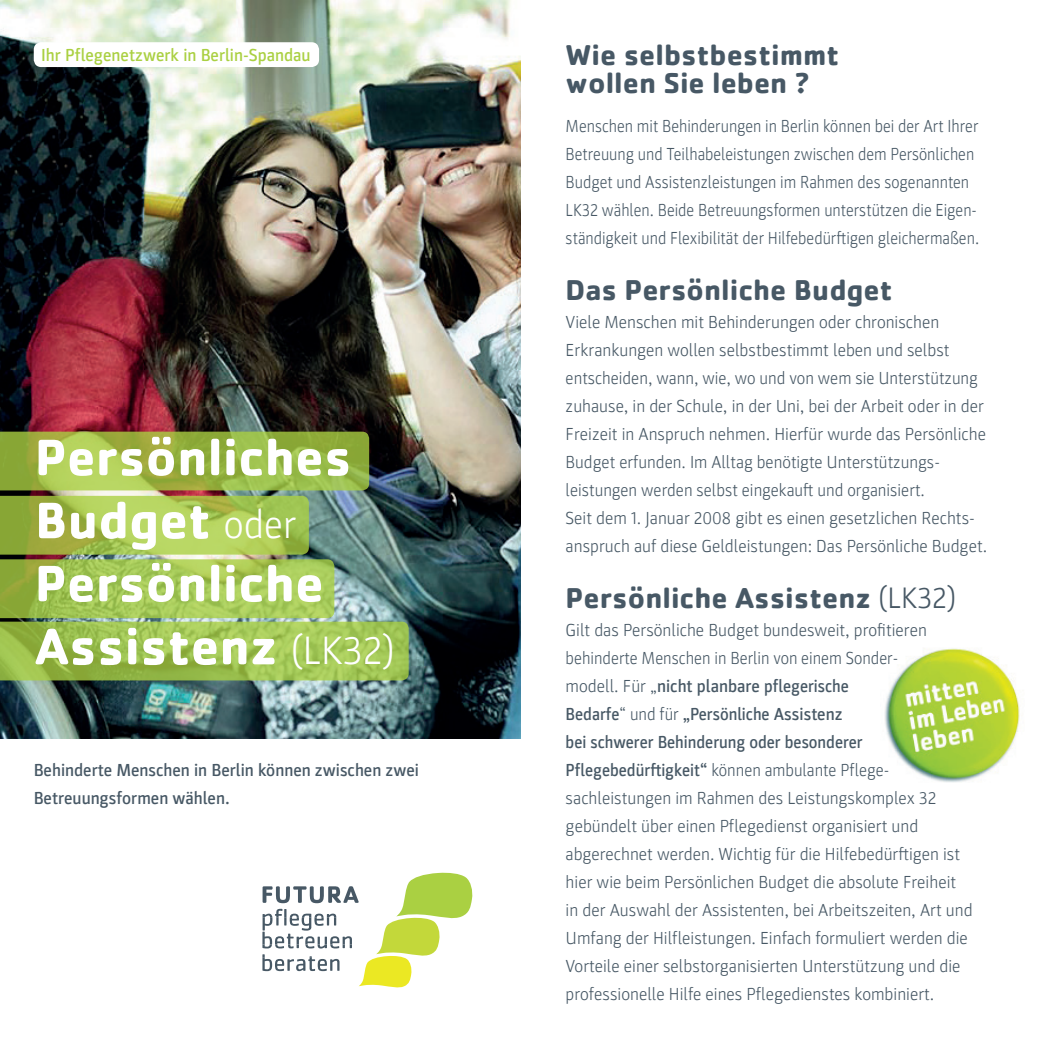
<style>
.page{position:relative;width:1042px;height:1042px;background:#fff}
.page>*{position:absolute;margin:0;border:0;box-sizing:border-box;transform-origin:0 0}
.t1{font:700 53.02px/63px "Cachet Std";color:#fff}
.t2{font:700 29.75px/28px "Cachet Std";color:#475865}
.t3{font:300 17.5px/28px "Parka";color:#475865}
.t4{font:300 17.5px/28px "Parka";color:#475865;scale:.93 1}
.t5{font:500 17.5px/28px "Parka";color:#475865}
.t6{font:500 17.5px "Parka";color:#aad042}
.s1{font-family:"Parka";font-weight:300;font-size:39.9px}
.s2{font-family:"Parka";font-weight:300}
.s3{font-weight:500}
</style>
<div class="page">
<img style="left:884px;top:648px;width:136px;height:135px">
<svg style="left:262px;top:872px;width:210px;height:116px"></svg>
<img style="left:0;top:0;width:521px;height:738px">
<svg style="left:0;top:432px;width:369px;height:58px"></svg>
<svg style="left:0;top:496px;width:409px;height:184px"></svg>
<div style="left:34px;top:42px;width:285px;height:25px;background:#fff;border-radius:7px"></div>
<p class="t6" style="left:41px;top:46px;width:271px">Ihr Pflegenetzwerk in Berlin-Spandau</p>
<h1 class="t1" style="left:35px;top:424px;width:362px">Persönliches<br>Budget <span class="s1">oder<br></span>Persönliche<br>Assistenz <span class="s1">(LK32)</span></h1>
<p class="t5" style="left:34px;top:756px;width:387px">Behinderte Menschen in Berlin können zwischen zwei<br>Betreuungsformen wählen.</p>
<h2 class="t2" style="left:566px;top:40px;width:275px">Wie selbstbestimmt wollen Sie leben ?</h2>
<p class="t4" style="left:566px;top:112px;width:446px">Menschen mit Behinderungen in Berlin können bei der Art Ihrer Betreuung und Teilhabeleistungen zwischen dem Persönlichen Budget und Assistenzleistungen im Rahmen des sogenannten LK32 wählen. Beide Betreuungsformen unterstützen die Eigen&shy;ständigkeit und Flexibilität der Hilfebedürftigen gleichermaßen.</p>
<h2 class="t2" style="left:566px;top:275px;width:328px">Das Persönliche Budget</h2>
<p class="t3" style="left:566px;top:308px;width:423px">Viele Menschen mit Behinderungen oder chronischen Erkrankungen wollen selbstbestimmt leben und selbst entscheiden, wann, wie, wo und von wem sie Unterstützung zuhause, in der Schule, in der Uni, bei der Arbeit oder in der Freizeit in Anspruch nehmen. Hierfür wurde das Persönliche Budget erfunden. Im Alltag benötigte Unterstützungs&shy;leistungen werden selbst eingekauft und organisiert.<br>Seit dem 1. Januar 2008 gibt es einen gesetzlichen Rechts&shy;anspruch auf diese Geldleistungen: Das Persönliche Budget.</p>
<h2 class="t2" style="left:566px;top:583px;width:393px">Persönliche Assistenz <span class="s2">(LK32)</span></h2>
<p class="t3" style="left:566px;top:616px;width:408px">Gilt das Persönliche Budget bundesweit, profitieren behinderte Menschen in Berlin von einem Sonder-<br>modell. Für „<span class="s3">nicht planbare pflegerische<br>Bedarfe</span>“ und für <span class="s3">„Persönliche Assistenz<br>bei schwerer Behinderung oder besonderer Pflegebedürftigkeit“</span> können ambulante Pflege&shy;sachleistungen im Rahmen des Leistungskomplex 32 gebündelt über einen Pflegedienst organisiert und abgerechnet werden. Wichtig für die Hilfebedürftigen ist hier wie beim Persönlichen Budget die absolute Freiheit in der Auswahl der Assistenten, bei Arbeitszeiten, Art und Umfang der Hilfleistungen. Einfach formuliert werden die Vorteile einer selbstorganisierten Unterstützung und die professionelle Hilfe eines Pflegedienstes kombiniert.</p>
</div>
